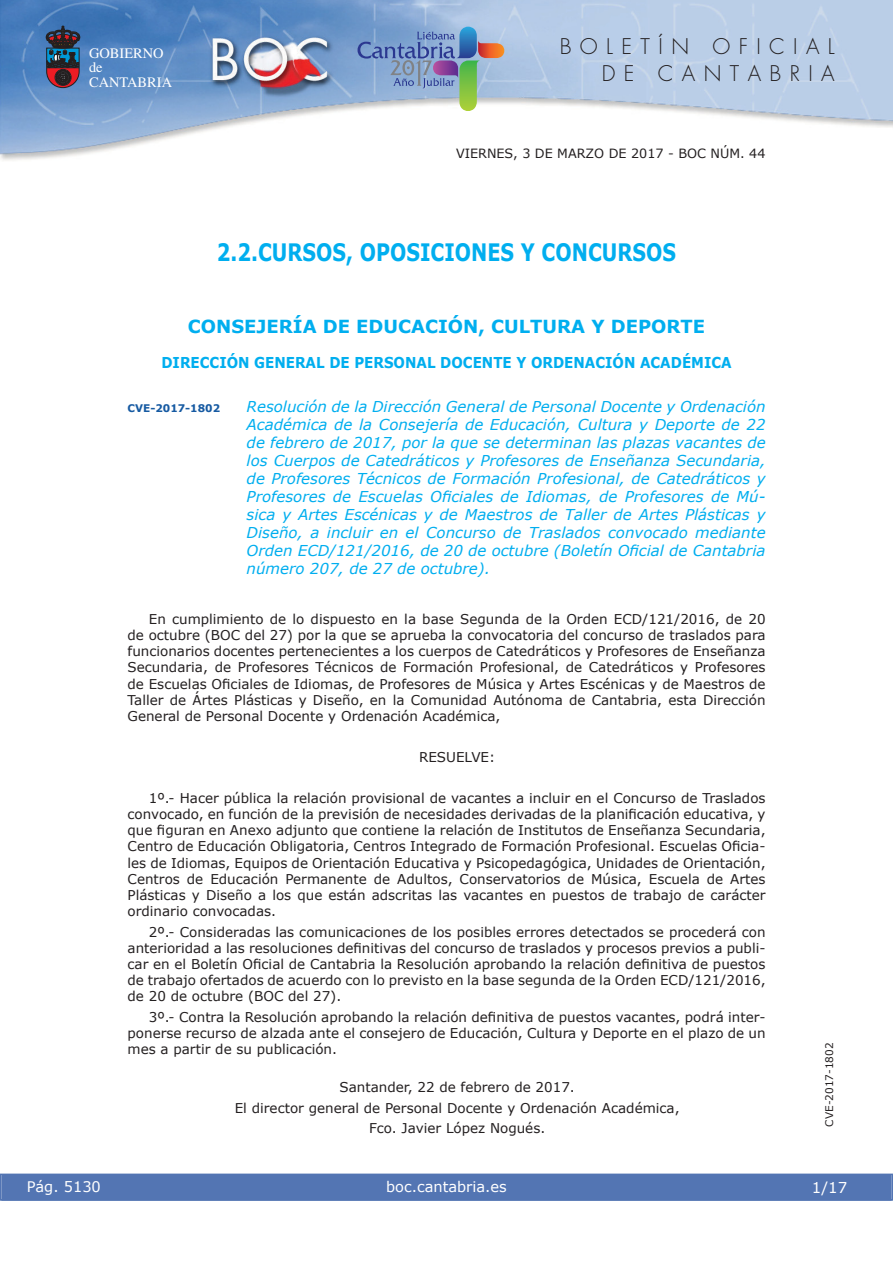
<style>
.page{position:relative;width:893px;height:1263px;background:#fff}
.page>*{position:absolute;margin:0;border:0;box-sizing:border-box;transform-origin:0 0}
.t1{font:700 24px "Verdana";color:#00aeef;scale:.8 1}
.t2{font:300 21px/27px "Futura";letter-spacing:.4em;color:#231f20;text-align:right}
.t3{font:700 18px "Verdana";color:#00aeef}
.t4{font:italic 15px/18px "Verdana";color:#00aeef;text-align:justify}
.t5{font:700 15px "Verdana";color:#00aeef;scale:.9 1}
.t6{font:15px "Verdana";color:#fff}
.t7{font:14.55px "Verdana";color:#fff}
.t8{font:14.4px/14.5px "Times";color:#fff}
.t9{font:13.5px/16.2px "Verdana";color:#231f20;text-align:justify}
.t10{font:12.75px "Verdana";color:#231f20}
.t11{font:10.5px "Verdana";color:#231f20}
.t12{font:700 10.5px "Verdana";color:#165aa2}
</style>
<div class="page">
<img style="left:0;top:0;width:893px;height:161px">
<svg style="left:46px;top:26px;width:34px;height:62px;background:#474054"></svg>
<svg style="left:357px;top:27px;width:148px;height:85px;background:#93a9c1"></svg>
<div style="left:1px;top:1174px;width:890px;height:27px;background:#5375b3"></div>
<div style="left:0;top:1174px;width:893px;height:27px;border:1px solid #5375b3"></div>
<p class="t8" style="left:89px;top:47px;width:85px">GOBIERNO de<br>CANTABRIA</p>
<h2 class="t2" style="left:560px;top:35px;width:277px">BOLETÍN OFICIAL<br>DE CANTABRIA</h2>
<p class="t10" style="left:456px;top:145px;width:311px">VIERNES, 3 DE MARZO DE 2017 - BOC NÚM. 44</p>
<h1 class="t1" style="left:217px;top:237px;width:575px">2.2.CURSOS, OPOSICIONES Y CONCURSOS</h1>
<h3 class="t3" style="left:188px;top:315px;width:519px">CONSEJERÍA DE EDUCACIÓN, CULTURA Y DEPORTE</h3>
<p class="t5" style="left:161px;top:353px;width:635px">DIRECCIÓN GENERAL DE PERSONAL DOCENTE Y ORDENACIÓN ACADÉMICA</p>
<p class="t12" style="left:128px;top:401px;width:94px">CVE-2017-1802</p>
<p class="t4" style="left:247px;top:397px;width:520px">Resolución de la Dirección General de Personal Docente y Ordenación Académica de la Consejería de Educación, Cultura y Deporte de 22 de febrero de 2017, por la que se determinan las plazas vacantes de los Cuerpos de Catedráticos y Profesores de Enseñanza Secundaria, de Profesores Técnicos de Formación Profesional, de Catedráticos y Profesores de Escuelas Oficiales de Idiomas, de Profesores de Mú&shy;sica y Artes Escénicas y de Maestros de Taller de Artes Plásticas y Diseño, a incluir en el Concurso de Traslados convocado mediante Orden ECD/121/2016, de 20 de octubre (Boletín Oficial de Cantabria número 207, de 27 de octubre).</p>
<p class="t9" style="left:128px;top:610px;width:639px;text-indent:21px">En cumplimiento de lo dispuesto en la base Segunda de la Orden ECD/121/2016, de 20 de octubre (BOC del 27) por la que se aprueba la convocatoria del concurso de traslados para funcionarios docentes pertenecientes a los cuerpos de Catedráticos y Profesores de Enseñanza Secundaria, de Profesores Técnicos de Formación Profesional, de Catedráticos y Profesores de Escuelas Oficiales de Idiomas, de Profesores de Música y Artes Escénicas y de Maestros de Taller de Ártes Plásticas y Diseño, en la Comunidad Autónoma de Cantabria, esta Dirección General de Personal Docente y Ordenación Académica,</p>
<p class="t9" style="left:419px;top:748px;width:78px">RESUELVE:</p>
<p class="t9" style="left:128px;top:789px;width:639px;text-indent:21px">1º.- Hacer pública la relación provisional de vacantes a incluir en el Concurso de Traslados convocado, en función de la previsión de necesidades derivadas de la planificación educativa, y que figuran en Anexo adjunto que contiene la relación de Institutos de Enseñanza Secundaria, Centro de Educación Obligatoria, Centros Integrado de Formación Profesional. Escuelas Oficia&shy;les de Idiomas, Equipos de Orientación Educativa y Psicopedagógica, Unidades de Orientación, Centros de Educación Permanente de Adultos, Conservatorios de Música, Escuela de Artes Plásticas y Diseño a los que están adscritas las vacantes en puestos de trabajo de carácter ordinario convocadas.</p>
<p class="t9" style="left:128px;top:923px;width:640px;text-indent:21px">2º.- Consideradas las comunicaciones de los posibles errores detectados se procederá con anterioridad a las resoluciones definitivas del concurso de traslados y procesos previos a publi&shy;car en el Boletín Oficial de Cantabria la Resolución aprobando la relación definitiva de puestos de trabajo ofertados de acuerdo con lo previsto en la base segunda de la Orden ECD/121/2016, de 20 de octubre (BOC del 27).</p>
<p class="t9" style="left:128px;top:1008px;width:639px;text-indent:21px">3º.- Contra la Resolución aprobando la relación definitiva de puestos vacantes, podrá inter&shy;ponerse recurso de alzada ante el consejero de Educación, Cultura y Deporte en el plazo de un mes a partir de su publicación.</p>
<p class="t9" style="left:235px;top:1077px;width:446px;line-height:20.4px;text-align:center">Santander, 22 de febrero de 2017.<br>El director general de Personal Docente y Ordenación Académica,<br>Fco. Javier López Nogués.</p>
<p class="t7" style="left:27px;top:1177px;width:76px">Pág. 5130</p>
<p class="t7" style="left:386px;top:1178px;width:122px">boc.cantabria.es</p>
<p class="t11" style="left:823px;top:1127px;width:86px;rotate:-90deg">CVE-2017-1802</p>
<p class="t6" style="left:812px;top:1178px;width:37px">1/17</p>
</div>
